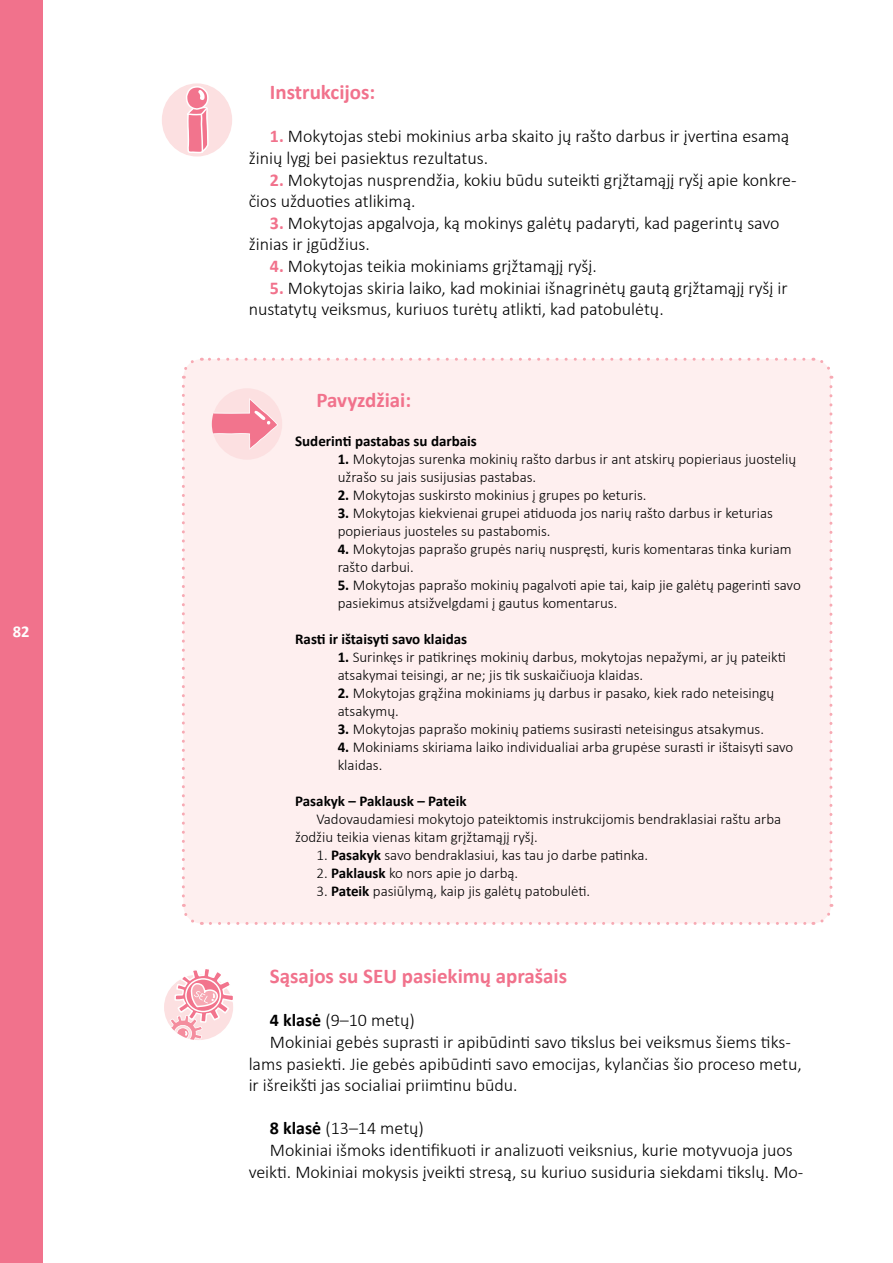
<style>
.page{position:relative;width:893px;height:1263px;background:#fff}
.page>*{position:absolute;margin:0;border:0;box-sizing:border-box;transform-origin:0 0}
.t1{font:700 21px "Calibri";color:#f1728c}
.t2{font:300 18px/21.6px "Calibri";color:#000}
.t3{font:700 16.5px "Calibri";color:#fff}
.t4{font:300 15px/18px "Calibri";color:#000}
.t5{font:700 15px "Calibri";color:#000}
.s1{font-weight:700;color:#f1728c}
.s2{font-weight:700}
</style>
<div class="page">
<div style="left:0;top:0;width:43px;height:1263px;background:#f1728c"></div>
<div style="left:164px;top:974px;width:69px;height:66px;background:#fce0e1;border-radius:50%"></div>
<svg style="left:170px;top:969px;width:63px;height:71px"></svg>
<div style="left:162px;top:83px;width:70px;height:73px;background:#fce0e1;border-radius:50%"></div>
<svg style="left:184px;top:85px;width:25px;height:68px"></svg>
<div style="left:183px;top:359px;width:648px;height:564px;background:#feefef;border-radius:18px"></div>
<svg style="left:182px;top:386px;width:20px;height:539px"></svg>
<svg style="left:210px;top:904px;width:624px;height:21px"></svg>
<svg style="left:813px;top:357px;width:20px;height:539px"></svg>
<svg style="left:182px;top:357px;width:622px;height:22px"></svg>
<div style="left:212px;top:388px;width:70px;height:72px;background:#fce0e1;border-radius:50%"></div>
<svg style="left:212px;top:398px;width:66px;height:51px"></svg>
<p class="t3" style="left:13px;top:620px;width:18px">82</p>
<h1 class="t1" style="left:270px;top:77px;width:107px">Instrukcijos:</h1>
<p class="t2" style="left:249px;top:125px;width:542px;text-indent:21px"><span class="s1">1.</span> Mokytojas stebi mokinius arba skaito jų rašto darbus ir įvertina esamą žinių lygį bei pasiektus rezultatus.</p>
<p class="t2" style="left:249px;top:169px;width:549px;text-indent:21px"><span class="s1">2.</span> Mokytojas nusprendžia, kokiu būdu suteikti grįžtamąjį ryšį apie konkre&shy;čios užduoties atlikimą.</p>
<p class="t2" style="left:249px;top:212px;width:532px;text-indent:21px"><span class="s1">3.</span> Mokytojas apgalvoja, ką mokinys galėtų padaryti, kad pagerintų savo žinias ir įgūdžius.</p>
<p class="t2" style="left:270px;top:255px;width:329px"><span class="s1">4.</span> Mokytojas teikia mokiniams grįžtamąjį ryšį.</p>
<p class="t2" style="left:249px;top:277px;width:541px;text-indent:21px"><span class="s1">5.</span> Mokytojas skiria laiko, kad mokiniai išnagrinėtų gautą grįžtamąjį ryšį ir nustatytų veiksmus, kuriuos turėtų atlikti, kad patobulėtų.</p>
<h1 class="t1" style="left:316px;top:385px;width:96px">Pavyzdžiai:</h1>
<p class="t5" style="left:295px;top:431px;width:183px">Suderinti pastabas su darbais</p>
<p class="t4" style="left:338px;top:450px;width:460px"><span class="s2">1.</span> Mokytojas surenka mokinių rašto darbus ir ant atskirų popieriaus juostelių užrašo su jais susijusias pastabas.</p>
<p class="t4" style="left:338px;top:486px;width:310px"><span class="s2">2.</span> Mokytojas suskirsto mokinius į grupes po keturis.</p>
<p class="t4" style="left:338px;top:504px;width:437px"><span class="s2">3.</span> Mokytojas kiekvienai grupei atiduoda jos narių rašto darbus ir keturias popieriaus juosteles su pastabomis.</p>
<p class="t4" style="left:338px;top:540px;width:455px"><span class="s2">4.</span> Mokytojas paprašo grupės narių nuspręsti, kuris komentaras tinka kuriam rašto darbui.</p>
<p class="t4" style="left:338px;top:576px;width:465px"><span class="s2">5.</span> Mokytojas paprašo mokinių pagalvoti apie tai, kaip jie galėtų pagerinti savo pasiekimus atsižvelgdami į gautus komentarus.</p>
<p class="t5" style="left:295px;top:629px;width:174px">Rasti ir ištaisyti savo klaidas</p>
<p class="t4" style="left:338px;top:648px;width:450px"><span class="s2">1.</span> Surinkęs ir patikrinęs mokinių darbus, mokytojas nepažymi, ar jų pateikti atsakymai teisingi, ar ne; jis tik suskaičiuoja klaidas.</p>
<p class="t4" style="left:338px;top:684px;width:438px"><span class="s2">2.</span> Mokytojas grąžina mokiniams jų darbus ir pasako, kiek rado neteisingų atsakymų.</p>
<p class="t4" style="left:338px;top:720px;width:428px"><span class="s2">3.</span> Mokytojas paprašo mokinių patiems susirasti neteisingus atsakymus.</p>
<p class="t4" style="left:338px;top:738px;width:457px"><span class="s2">4.</span> Mokiniams skiriama laiko individualiai arba grupėse surasti ir ištaisyti savo klaidas.</p>
<p class="t5" style="left:295px;top:791px;width:173px">Pasakyk – Paklausk – Pateik</p>
<p class="t4" style="left:295px;top:810px;width:488px;text-indent:21px">Vadovaudamiesi mokytojo pateiktomis instrukcijomis bendraklasiai raštu arba žodžiu teikia vienas kitam grįžtamąjį ryšį.</p>
<p class="t4" style="left:316px;top:846px;width:333px">1. <span class="s2">Pasakyk</span> savo bendraklasiui, kas tau jo darbe patinka.</p>
<p class="t4" style="left:316px;top:864px;width:203px">2. <span class="s2">Paklausk</span> ko nors apie jo darbą.</p>
<p class="t4" style="left:316px;top:882px;width:275px">3. <span class="s2">Pateik</span> pasiūlymą, kaip jis galėtų patobulėti.</p>
<h1 class="t1" style="left:270px;top:961px;width:299px">Sąsajos su SEU pasiekimų aprašais</h1>
<p class="t2" style="left:270px;top:1009px;width:146px"><span class="s2">4 klasė</span> (9–10 metų)</p>
<p class="t2" style="left:270px;top:1031px;width:522px">Mokiniai gebės suprasti ir apibūdinti savo tikslus bei veiksmus šiems tiks-</p>
<p class="t2" style="left:249px;top:1053px;width:555px">lams pasiekti. Jie gebės apibūdinti savo emocijas, kylančias šio proceso metu,</p>
<p class="t2" style="left:249px;top:1074px;width:270px">ir išreikšti jas socialiai priimtinu būdu.</p>
<p class="t2" style="left:270px;top:1117px;width:156px"><span class="s2">8 klasė</span> (13–14 metų)</p>
<p class="t2" style="left:270px;top:1139px;width:524px">Mokiniai išmoks identifikuoti ir analizuoti veiksnius, kurie motyvuoja juos</p>
<p class="t2" style="left:249px;top:1161px;width:556px">veikti. Mokiniai mokysis įveikti stresą, su kuriuo susiduria siekdami tikslų. Mo-</p>
</div>
